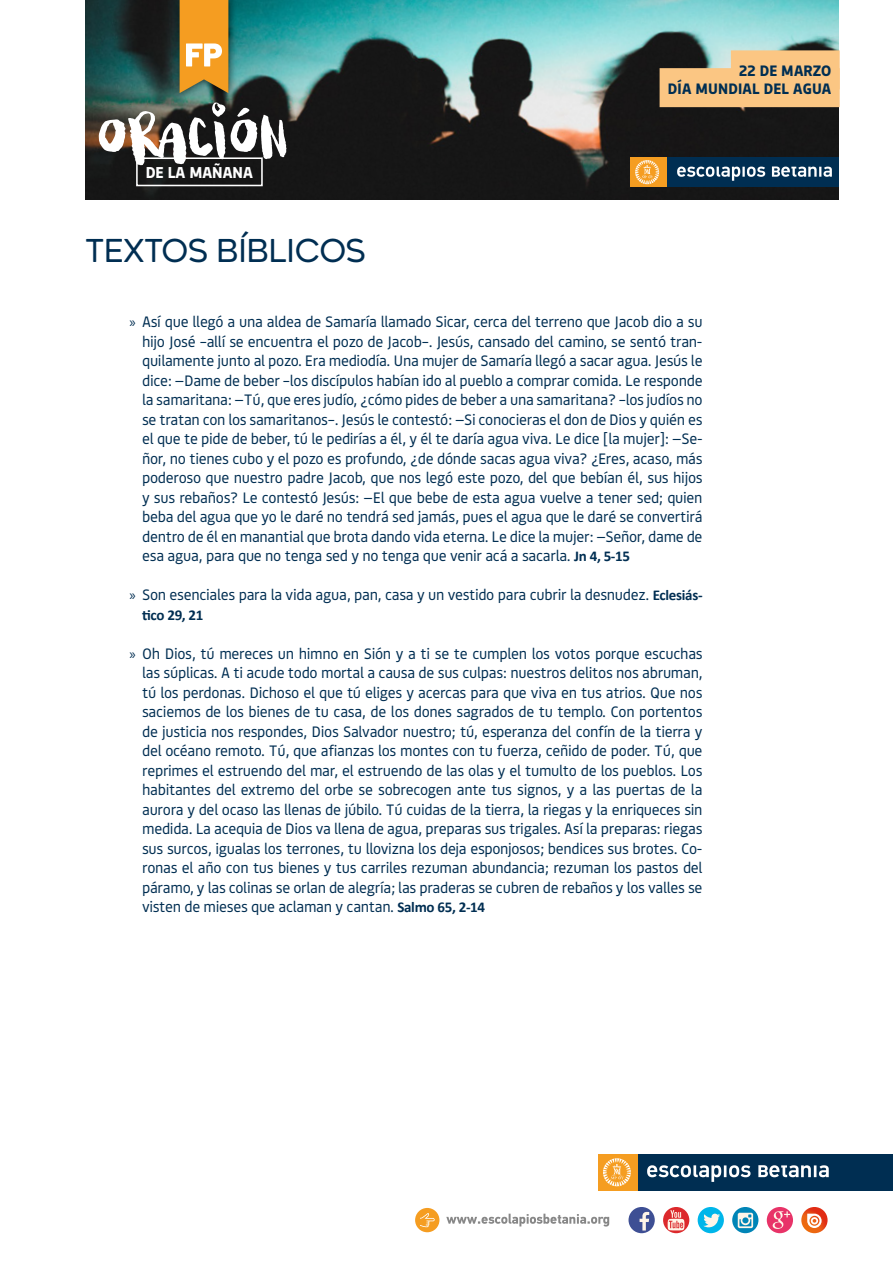
<style>
.page{position:relative;width:893px;height:1263px;background:#fff}
.page>*{position:absolute;margin:0;border:0;box-sizing:border-box;transform-origin:0 0}
.t1{font:31.5px "Heavitas Neue";letter-spacing:-.02em;color:#002e52}
.t2{font:700 15.6px "Bould";color:#fff}
.t3{font:15px/19.5px "Bould";letter-spacing:-.02em;color:#002e52;text-align:justify}
.t4{font:700 15px/17.7px "Bould";letter-spacing:.01em;color:#002e52;text-align:right}
.t5{font:700 15px "Calibri";color:#002e52}
.s1{font-family:"Myriad Pro"}
.s2{font-family:"Calibri";font-weight:700}
</style>
<div class="page">
<div style="left:607px;top:1154px;width:286px;height:36px;background:#002e52"></div>
<div style="left:598px;top:1154px;width:40px;height:36px;background:#f59d21"></div>
<svg style="left:603px;top:1158px;width:28px;height:28px"></svg>
<svg style="left:647px;top:1165px;width:182px;height:17px"></svg>
<div style="left:628px;top:1207px;width:27px;height:26px;background:#3e4f94;border-radius:50%"></div>
<svg style="left:640px;top:1212px;width:9px;height:18px"></svg>
<svg style="left:663px;top:1207px;width:26px;height:26px"></svg>
<svg style="left:668px;top:1210px;width:16px;height:20px"></svg>
<div style="left:698px;top:1207px;width:26px;height:26px;background:#00b6ea;border-radius:50%"></div>
<svg style="left:703px;top:1213px;width:17px;height:14px"></svg>
<svg style="left:732px;top:1207px;width:26px;height:26px"></svg>
<svg style="left:738px;top:1213px;width:15px;height:15px"></svg>
<div style="left:767px;top:1207px;width:26px;height:26px;background:#e83368;border-radius:50%"></div>
<svg style="left:773px;top:1211px;width:17px;height:18px"></svg>
<svg style="left:801px;top:1207px;width:27px;height:26px"></svg>
<svg style="left:807px;top:1214px;width:15px;height:14px"></svg>
<svg style="left:446px;top:1214px;width:163px;height:12px"></svg>
<div style="left:415px;top:1208px;width:24px;height:24px;background:#f59d21;border-radius:50%"></div>
<svg style="left:420px;top:1213px;width:15px;height:14px"></svg>
<img style="left:85px;top:0;width:754px;height:200px">
<div style="left:171px;top:0;width:66px;height:100px;background:#000;opacity:.75"></div>
<svg style="left:180px;top:0;width:48px;height:93px;background:#e8a43e"></svg>
<div style="left:635px;top:157px;width:204px;height:30px;background:#002e52"></div>
<div style="left:630px;top:157px;width:36px;height:30px;background:#f59d21"></div>
<svg style="left:635px;top:160px;width:24px;height:24px"></svg>
<svg style="left:677px;top:166px;width:155px;height:15px"></svg>
<div style="left:136px;top:157px;width:127px;height:29px;border:2px solid #fff"></div>
<svg style="left:99px;top:103px;width:187px;height:62px"></svg>
<div style="left:731px;top:50px;width:109px;height:39px;background:#fbc683"></div>
<div style="left:660px;top:68px;width:180px;height:39px;background:#fbc683"></div>
<p class="t2" style="left:146px;top:162px;width:109px">DE LA MAÑANA</p>
<h1 class="t1" style="left:85px;top:231px;width:283px">TEXTOS BÍBLICOS</h1>
<p class="t4" style="left:668px;top:61px;width:165px">22 DE MARZO<br>DÍA MUNDIAL DEL AGUA</p>
<p class="t3" style="left:142px;top:311px;width:562px;text-indent:-13px"><span class="s1">»</span> Así que llegó a una aldea de Samaría llamado Sicar, cerca del terreno que Jacob dio a su hijo José –allí se encuentra el pozo de Jacob–. Jesús, cansado del camino, se sentó tran&shy;quilamente junto al pozo. Era mediodía. Una mujer de Samaría llegó a sacar agua. Jesús le dice: —Dame de beber –los discípulos habían ido al pueblo a comprar comida. Le responde la samaritana: —Tú, que eres judío, ¿cómo pides de beber a una samaritana? –los judíos no se tratan con los samaritanos–. Jesús le contestó: —Si conocieras el don de Dios y quién es el que te pide de beber, tú le pedirías a él, y él te daría agua viva. Le dice [la mujer]: —Se&shy;ñor, no tienes cubo y el pozo es profundo, ¿de dónde sacas agua viva? ¿Eres, acaso, más poderoso que nuestro padre Jacob, que nos legó este pozo, del que bebían él, sus hijos y sus rebaños? Le contestó Jesús: —El que bebe de esta agua vuelve a tener sed; quien beba del agua que yo le daré no tendrá sed jamás, pues el agua que le daré se convertirá dentro de él en manantial que brota dando vida eterna. Le dice la mujer: —Señor, dame de esa agua, para que no tenga sed y no tenga que venir acá a sacarla. <span class="s2">Jn 4, 5-15</span></p>
<p class="t3" style="left:129px;top:584px;width:575px"><span class="s1">»</span> Son esenciales para la vida agua, pan, casa y un vestido para cubrir la desnudez. <span class="s2">Eclesiás-</span></p>
<p class="t5" style="left:142px;top:604px;width:63px">tico 29, 21</p>
<p class="t3" style="left:142px;top:643px;width:562px;text-indent:-13px"><span class="s1">»</span> Oh Dios, tú mereces un himno en Sión y a ti se te cumplen los votos porque escuchas las súplicas. A ti acude todo mortal a causa de sus culpas: nuestros delitos nos abruman, tú los perdonas. Dichoso el que tú eliges y acercas para que viva en tus atrios. Que nos saciemos de los bienes de tu casa, de los dones sagrados de tu templo. Con portentos de justicia nos respondes, Dios Salvador nuestro; tú, esperanza del confín de la tierra y del océano remoto. Tú, que afianzas los montes con tu fuerza, ceñido de poder. Tú, que reprimes el estruendo del mar, el estruendo de las olas y el tumulto de los pueblos. Los habitantes del extremo del orbe se sobrecogen ante tus signos, y a las puertas de la aurora y del ocaso las llenas de júbilo. Tú cuidas de la tierra, la riegas y la enriqueces sin medida. La acequia de Dios va llena de agua, preparas sus trigales. Así la preparas: riegas sus surcos, igualas los terrones, tu llovizna los deja esponjosos; bendices sus brotes. Co&shy;ronas el año con tus bienes y tus carriles rezuman abundancia; rezuman los pastos del páramo, y las colinas se orlan de alegría; las praderas se cubren de rebaños y los valles se visten de mieses que aclaman y cantan. <span class="s2">Salmo 65, 2-14</span></p>
</div>
